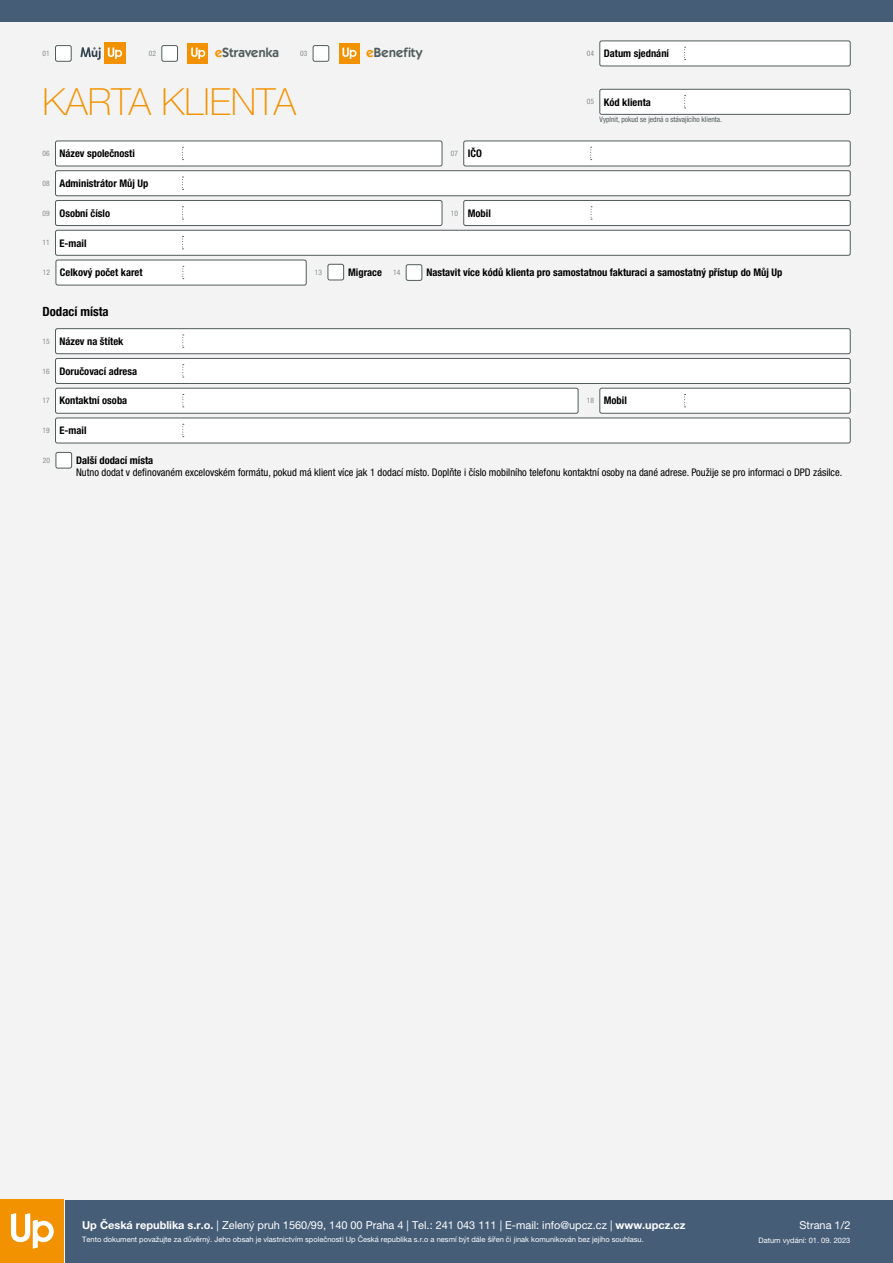
<style>
.page{position:relative;width:893px;height:1263px;background:#f3f3f4}
.page>*{position:absolute;margin:0;border:0;box-sizing:border-box;transform-origin:0 0}
.t1{font:100 37.5px "Helvetica Neue LT Pro";color:#f39200}
.t2{font:600 13.8px "Kabel Itc TOT";letter-spacing:-.02em;color:#515d5c}
.t3{font:700 condensed 12.75px "Helvetica Neue LT Pro";color:#000}
.t4{font:10.95px "Helvetica Neue LT Pro";color:#fff}
.t5{font:700 condensed 10.5px "Helvetica Neue LT Pro";color:#000}
.t6{font:condensed 10.5px "Helvetica Neue LT Pro";color:#000}
.t7{font:7.5px "Helvetica Neue LT Pro";color:#fff}
.t8{font:condensed 7.5px "Helvetica Neue LT Pro";color:#515d5c}
.t9{font:condensed 7.5px "Helvetica Neue LT Pro";color:#868c8b}
.s1{color:#f39200}
.s2{font-weight:400;font-size:7.5px;color:#868c8b}
.s3{font-weight:700}
</style>
<div class="page">
<div style="left:0;top:0;width:893px;height:21px;background:#465d77"></div>
<div style="left:65px;top:1200px;width:828px;height:63px;background:#465d77"></div>
<div style="left:0;top:1200px;width:63px;height:63px;background:#f39200"></div>
<svg style="left:11px;top:1213px;width:43px;height:36px"></svg>
<div style="left:56px;top:141px;width:386px;height:25px;background:#fff;border-radius:2px"></div>
<div style="left:55px;top:141px;width:387px;height:25px;border:1px solid #515d5c;border-radius:2px"></div>
<div style="left:328px;top:264px;width:16px;height:16px;background:#fff;border-radius:2px"></div>
<div style="left:328px;top:264px;width:16px;height:16px;border:1px solid #515d5c;border-radius:2px"></div>
<div style="left:406px;top:265px;width:16px;height:15px;background:#fff;border-radius:2px"></div>
<div style="left:406px;top:264px;width:16px;height:17px;border:1px solid #515d5c;border-radius:2px"></div>
<div style="left:56px;top:46px;width:15px;height:15px;background:#fff;border-radius:2px"></div>
<div style="left:55px;top:45px;width:16px;height:17px;border:1px solid #515d5c;border-radius:2px"></div>
<svg style="left:80px;top:47px;width:21px;height:13px"></svg>
<div style="left:104px;top:43px;width:21px;height:21px;background:#f39200"></div>
<svg style="left:108px;top:47px;width:14px;height:12px"></svg>
<div style="left:162px;top:46px;width:16px;height:15px;background:#fff;border-radius:2px"></div>
<div style="left:162px;top:45px;width:16px;height:17px;border:1px solid #515d5c;border-radius:2px"></div>
<div style="left:188px;top:43px;width:20px;height:21px;background:#f39200"></div>
<svg style="left:191px;top:47px;width:14px;height:12px"></svg>
<div style="left:313px;top:46px;width:16px;height:15px;background:#fff;border-radius:2px"></div>
<div style="left:313px;top:45px;width:16px;height:17px;border:1px solid #515d5c;border-radius:2px"></div>
<div style="left:339px;top:43px;width:21px;height:21px;background:#f39200"></div>
<svg style="left:342px;top:47px;width:15px;height:12px"></svg>
<div style="left:464px;top:141px;width:386px;height:25px;background:#fff;border-radius:2px"></div>
<div style="left:463px;top:141px;width:387px;height:25px;border:1px solid #515d5c;border-radius:2px"></div>
<div style="left:56px;top:200px;width:386px;height:26px;background:#fff;border-radius:2px"></div>
<div style="left:55px;top:200px;width:387px;height:26px;border:1px solid #515d5c;border-radius:2px"></div>
<div style="left:56px;top:171px;width:794px;height:25px;background:#fff;border-radius:2px"></div>
<div style="left:55px;top:170px;width:795px;height:26px;border:1px solid #515d5c;border-radius:2px"></div>
<div style="left:56px;top:230px;width:794px;height:25px;background:#fff;border-radius:2px"></div>
<div style="left:55px;top:230px;width:795px;height:26px;border:1px solid #515d5c;border-radius:2px"></div>
<svg style="left:590px;top:147px;width:2px;height:13px"></svg>
<div style="left:600px;top:89px;width:250px;height:25px;background:#fff;border-radius:2px"></div>
<div style="left:600px;top:89px;width:250px;height:26px;border:1px solid #515d5c;border-radius:2px"></div>
<svg style="left:684px;top:95px;width:2px;height:14px"></svg>
<div style="left:600px;top:41px;width:250px;height:25px;background:#fff;border-radius:2px"></div>
<div style="left:600px;top:41px;width:250px;height:25px;border:1px solid #515d5c;border-radius:2px"></div>
<div style="left:464px;top:200px;width:386px;height:26px;background:#fff;border-radius:2px"></div>
<div style="left:463px;top:200px;width:387px;height:26px;border:1px solid #515d5c;border-radius:2px"></div>
<div style="left:56px;top:260px;width:250px;height:25px;background:#fff;border-radius:2px"></div>
<div style="left:56px;top:260px;width:250px;height:25px;border:1px solid #515d5c;border-radius:2px"></div>
<svg style="left:182px;top:266px;width:2px;height:13px"></svg>
<div style="left:56px;top:452px;width:16px;height:16px;background:#fff;border-radius:2px"></div>
<div style="left:56px;top:452px;width:16px;height:16px;border:1px solid #515d5c;border-radius:2px"></div>
<div style="left:56px;top:329px;width:794px;height:25px;background:#fff;border-radius:2px"></div>
<div style="left:55px;top:328px;width:795px;height:26px;border:1px solid #515d5c;border-radius:2px"></div>
<div style="left:56px;top:358px;width:794px;height:25px;background:#fff;border-radius:2px"></div>
<div style="left:55px;top:358px;width:795px;height:26px;border:1px solid #515d5c;border-radius:2px"></div>
<div style="left:56px;top:418px;width:794px;height:25px;background:#fff;border-radius:2px"></div>
<div style="left:55px;top:418px;width:795px;height:25px;border:1px solid #515d5c;border-radius:2px"></div>
<div style="left:56px;top:388px;width:522px;height:25px;background:#fff;border-radius:2px"></div>
<div style="left:55px;top:388px;width:523px;height:25px;border:1px solid #515d5c;border-radius:2px"></div>
<div style="left:600px;top:388px;width:250px;height:25px;background:#fff;border-radius:2px"></div>
<div style="left:600px;top:388px;width:250px;height:25px;border:1px solid #515d5c;border-radius:2px"></div>
<svg style="left:182px;top:335px;width:2px;height:13px"></svg>
<svg style="left:182px;top:364px;width:2px;height:14px"></svg>
<svg style="left:182px;top:424px;width:2px;height:13px"></svg>
<svg style="left:182px;top:394px;width:2px;height:13px"></svg>
<svg style="left:684px;top:394px;width:2px;height:13px"></svg>
<p class="t9" style="left:43px;top:49px;width:9px">01</p>
<p class="t9" style="left:149px;top:49px;width:9px">02</p>
<h2 class="t2" style="left:215px;top:44px;width:66px"><span class="s1">e</span>Stravenka</h2>
<p class="t9" style="left:300px;top:49px;width:9px">03</p>
<h2 class="t2" style="left:366px;top:44px;width:58px"><span class="s1">e</span>Benefity</h2>
<h1 class="t1" style="left:43px;top:80px;width:255px">KARTA KLIENTA</h1>
<p class="t5" style="left:43px;top:147px;width:94px"><span class="s2">06</span> Název společnosti</p>
<p class="t9" style="left:43px;top:179px;width:9px">08</p>
<p class="t5" style="left:60px;top:177px;width:90px">Administrátor Můj Up</p>
<p class="t9" style="left:43px;top:209px;width:9px">09</p>
<p class="t5" style="left:60px;top:207px;width:52px">Osobní číslo</p>
<p class="t9" style="left:43px;top:238px;width:9px">11</p>
<p class="t5" style="left:60px;top:236px;width:28px">E-mail</p>
<p class="t9" style="left:451px;top:149px;width:9px">07</p>
<p class="t5" style="left:468px;top:147px;width:16px">IČO</p>
<p class="t5" style="left:451px;top:207px;width:42px"><span class="s2">10</span> Mobil</p>
<p class="t5" style="left:587px;top:47px;width:84px"><span class="s2">04</span> Datum sjednání</p>
<p class="t5" style="left:587px;top:95px;width:66px"><span class="s2">05</span> Kód klienta</p>
<p class="t8" style="left:600px;top:115px;width:124px">Vyplnit, pokud se jedná o stávajícího klienta.</p>
<p class="t5" style="left:43px;top:266px;width:101px"><span class="s2">12</span> Celkový počet karet</p>
<p class="t3" style="left:43px;top:303px;width:68px">Dodací místa</p>
<p class="t5" style="left:60px;top:335px;width:65px">Název na štítek</p>
<p class="t5" style="left:60px;top:365px;width:79px">Doručovací adresa</p>
<p class="t9" style="left:43px;top:337px;width:9px">15</p>
<p class="t9" style="left:43px;top:367px;width:9px">16</p>
<p class="t5" style="left:348px;top:266px;width:35px">Migrace</p>
<p class="t5" style="left:426px;top:266px;width:358px">Nastavit více kódů klienta pro samostatnou fakturaci a samostatný přístup do Můj Up</p>
<p class="t9" style="left:315px;top:268px;width:9px">13</p>
<p class="t9" style="left:393px;top:268px;width:9px">14</p>
<p class="t5" style="left:60px;top:394px;width:69px">Kontaktní osoba</p>
<p class="t5" style="left:604px;top:394px;width:25px">Mobil</p>
<p class="t9" style="left:43px;top:396px;width:9px">17</p>
<p class="t9" style="left:587px;top:396px;width:9px">18</p>
<p class="t9" style="left:43px;top:426px;width:9px">19</p>
<p class="t9" style="left:43px;top:456px;width:9px">20</p>
<p class="t5" style="left:60px;top:424px;width:28px">E-mail</p>
<p class="t5" style="left:76px;top:454px;width:79px">Další dodací místa</p>
<p class="t6" style="left:76px;top:466px;width:768px">Nutno dodat v definovaném excelovském formátu, pokud má klient více jak 1 dodací místo. Doplňte i číslo mobilního telefonu kontaktní osoby na dané adrese. Použije se pro informaci o DPD zásilce.</p>
<p class="t4" style="left:82px;top:1219px;width:605px"><span class="s3">Up Česká republika s.r.o.</span> | Zelený pruh 1560/99, 140 00 Praha 4 | Tel.: 241 043 111 | E-mail: info@upcz.cz | <span class="s3">www.upcz.cz</span></p>
<p class="t7" style="left:82px;top:1235px;width:563px">Tento dokument považujte za důvěrný. Jeho obsah je vlastnictvím společnosti Up Česká republika s.r.o a nesmí být dále šířen či jinak komunikován bez jejího souhlasu.</p>
<p class="t7" style="left:758px;top:1235px;width:94px">Datum vydání: 01. 09. 2023</p>
<p class="t4" style="left:799px;top:1218px;width:52px">Strana 1/2</p>
</div>
